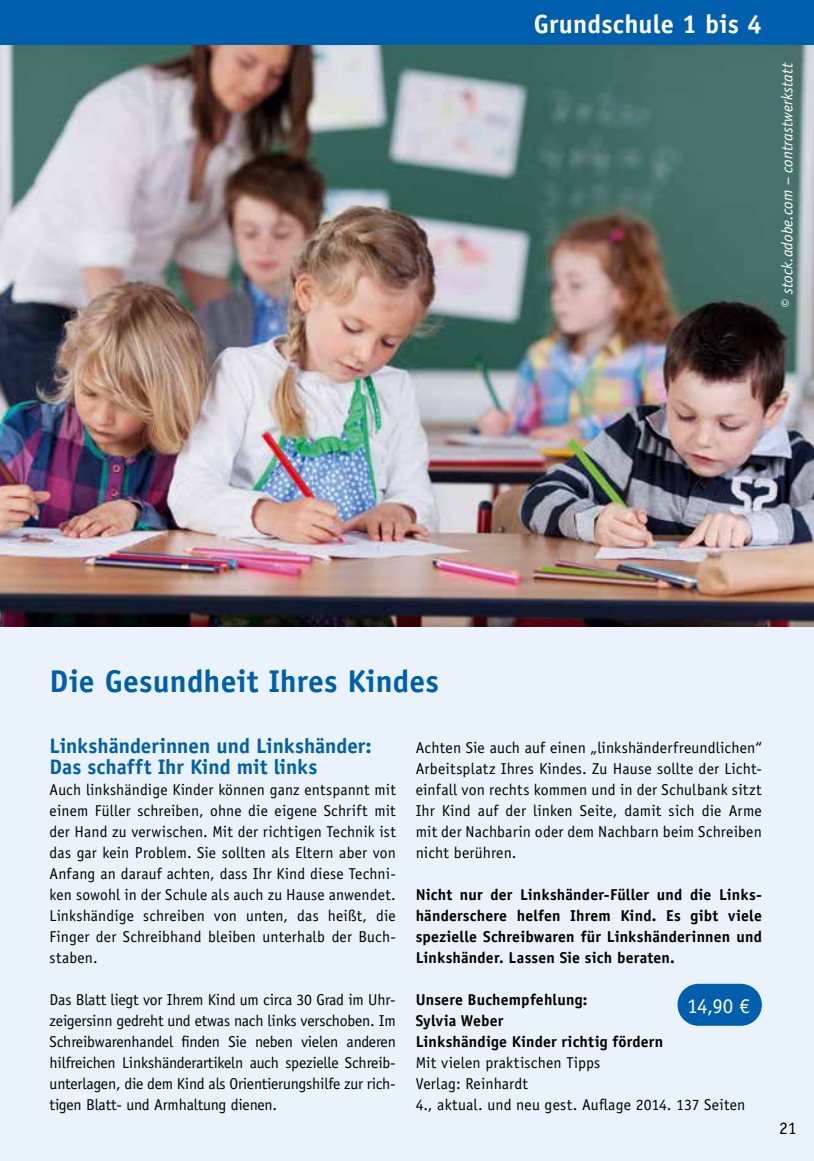
<style>
.page{position:relative;width:814px;height:1161px;background:#eaf3fc}
.page>*{position:absolute;margin:0;border:0;box-sizing:border-box;transform-origin:0 0}
.t1{font:700 31.5px "Officina Sans";letter-spacing:.005em;color:#005fac}
.t2{font:700 26.25px "Officina Sans";letter-spacing:.01em;color:#fff}
.t3{font:700 21px/21px "Officina Sans";color:#005fac}
.t4{font:21px "Officina Sans";color:#fff}
.t5{font:17.5px "Officina Sans";color:#000}
.t6{font:15.75px/21px "Officina Sans";letter-spacing:.01em;color:#000;text-align:justify}
.t7{font:700 15.75px/21px "Officina Sans";letter-spacing:.01em;color:#000;text-align:justify}
.t8{font:italic 15.75px "Officina Sans";letter-spacing:.005em;color:#fff}
</style>
<div class="page">
<div style="left:677px;top:984px;width:84px;height:42px;background:#005fac;border-radius:21px"></div>
<img style="left:0;top:45px;width:814px;height:582px">
<div style="left:0;top:0;width:814px;height:45px;background:#005fac"></div>
<h2 class="t2" style="left:534px;top:7px;width:229px">Grundschule 1 bis 4</h2>
<p class="t8" style="left:778px;top:308px;width:247px;rotate:-90deg">© stock.adobe.com – contrastwerkstatt</p>
<h1 class="t1" style="left:50px;top:661px;width:391px">Die Gesundheit Ihres Kindes</h1>
<h3 class="t3" style="left:50px;top:735px;width:324px">Linkshänderinnen und Linkshänder:<br>Das schafft Ihr Kind mit links</h3>
<p class="t6" style="left:50px;top:779px;width:348px">Auch linkshändige Kinder können ganz entspannt mit einem Füller schreiben, ohne die eigene Schrift mit der Hand zu verwischen. Mit der richtigen Technik ist das gar kein Problem. Sie sollten als Eltern aber von Anfang an darauf achten, dass Ihr Kind diese Techni&shy;ken sowohl in der Schule als auch zu Hause anwendet.<br>Linkshändige schreiben von unten, das heißt, die Finger der Schreibhand bleiben unterhalb der Buch&shy;staben.</p>
<p class="t6" style="left:50px;top:989px;width:348px">Das Blatt liegt vor Ihrem Kind um circa 30 Grad im Uhr&shy;zeigersinn gedreht und etwas nach links verschoben. Im Schreibwarenhandel finden Sie neben vielen anderen hilfreichen Linkshänderartikeln auch spezielle Schreib&shy;unterlagen, die dem Kind als Orientierungshilfe zur rich&shy;tigen Blatt- und Armhaltung dienen.</p>
<p class="t6" style="left:415px;top:737px;width:348px">Achten Sie auch auf einen „linkshänderfreundlichen“ Arbeitsplatz Ihres Kindes. Zu Hause sollte der Licht&shy;einfall von rechts kommen und in der Schulbank sitzt Ihr Kind auf der linken Seite, damit sich die Arme mit der Nachbarin oder dem Nachbarn beim Schreiben nicht berühren.</p>
<p class="t7" style="left:415px;top:883px;width:348px">Nicht nur der Linkshänder-Füller und die Links&shy;händerschere helfen Ihrem Kind. Es gibt viele spezielle Schreibwaren für Linkshänderinnen und Linkshänder. Lassen Sie sich beraten.</p>
<p class="t7" style="left:415px;top:988px;width:249px;text-align:left">Unsere Buchempfehlung:<br>Sylvia Weber<br>Linkshändige Kinder richtig fördern</p>
<p class="t6" style="left:415px;top:1052px;width:331px;text-align:left">Mit vielen praktischen Tipps<br>Verlag: Reinhardt<br>4., aktual. und neu gest. Auflage 2014. 137 Seiten</p>
<h3 class="t4" style="left:687px;top:993px;width:64px">14,90 €</h3>
<p class="t5" style="left:779px;top:1118px;width:19px">21</p>
</div>
